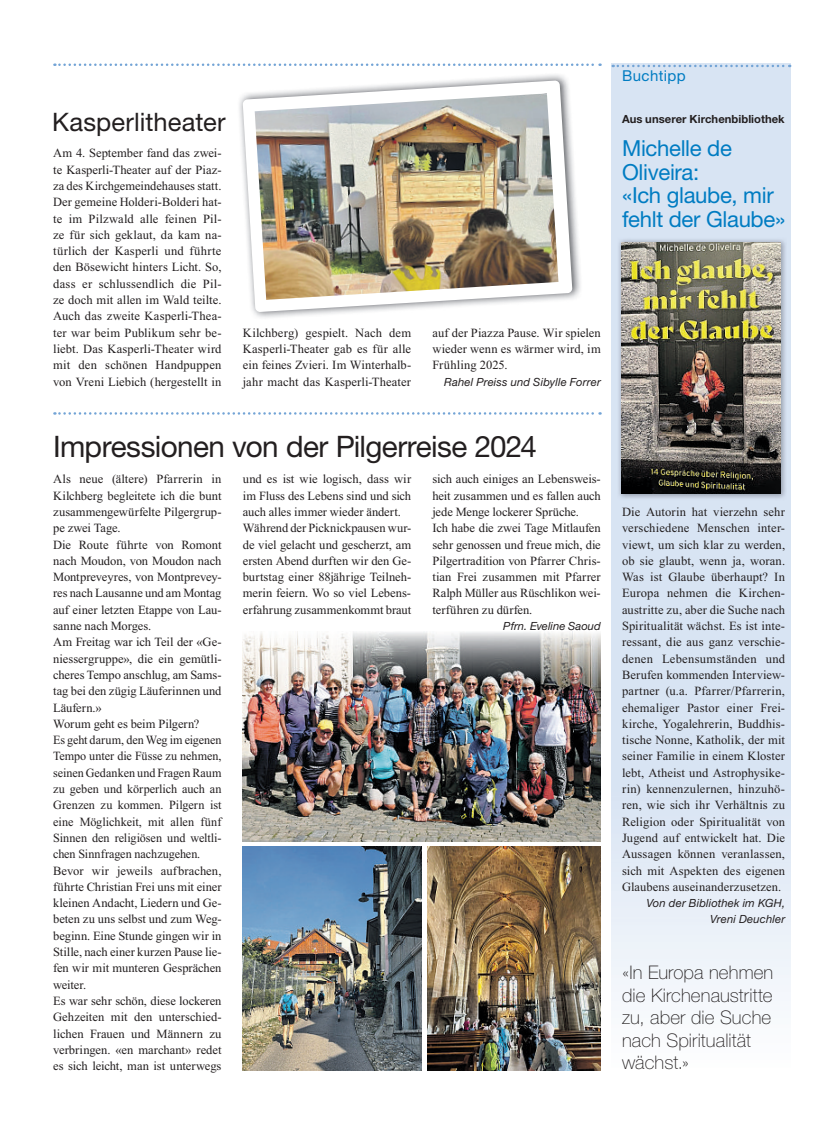
<style>
.page{position:relative;width:833px;height:1134px;background:#fff}
.page>*{position:absolute;margin:0;border:0;box-sizing:border-box;transform-origin:0 0}
.t1{font:29.62px "Helvetica Neue LT Pro";letter-spacing:-.02em;color:#231f20}
.t2{font:25.5px "Helvetica Neue LT Pro";letter-spacing:.005em;color:#231f20}
.t3{font:22.12px/23.8px "Helvetica Neue LT Pro";letter-spacing:-.015em;color:#007cc2}
.t4{font:100 18.75px/22.5px "Helvetica Neue LT Pro";letter-spacing:.005em;color:#231f20}
.t5{font:15px "Helvetica Neue LT Pro";letter-spacing:.025em;color:#007cc2}
.t6{font:12.5px/16.2px "Times New Roman";color:#231f20;text-align:justify}
.t7{font:italic 11.25px/16.2px "Helvetica Neue LT Pro";letter-spacing:.01em;color:#231f20;text-align:right}
.t8{font:700 11.25px "Helvetica Neue LT Pro";letter-spacing:.005em;color:#231f20}
</style>
<div class="page">
<svg style="left:54px;top:412px;width:546px;height:3px"></svg>
<svg style="left:612px;top:65px;width:178px;height:2px"></svg>
<img style="left:617px;top:238px;width:170px;height:262px">
<img style="left:621px;top:242px;width:159px;height:252px">
<img style="left:243px;top:631px;width:358px;height:211px">
<img style="left:243px;top:846px;width:179px;height:224px">
<img style="left:427px;top:846px;width:174px;height:224px">
<svg style="left:54px;top:63px;width:546px;height:3px"></svg>
<img style="left:239px;top:74px;width:342px;height:244px">
<svg style="left:243px;top:80px;width:329px;height:232px"></svg>
<img style="left:255px;top:93px;width:303px;height:207px">
<h2 class="t2" style="left:52px;top:113px;width:175px">Kasperlitheater</h2>
<p class="t6" style="left:53px;top:146px;width:170px">Am 4. September fand das zwei&shy;te Kasperli-Theater auf der Piaz&shy;za des Kirchgemeindehauses statt.<br>Der gemeine Holderi-Bolderi hat&shy;te im Pilzwald alle feinen Pil&shy;ze für sich geklaut, da kam na&shy;türlich der Kasperli und führte den Bösewicht hinters Licht. So, dass er schlussendlich die Pil&shy;ze doch mit allen im Wald teilte.<br>Auch das zweite Kasperli-Thea&shy;ter war beim Publikum sehr be&shy;liebt. Das Kasperli-Theater wird mit den schönen Handpuppen von Vreni Liebich (hergestellt in</p>
<p class="t6" style="left:243px;top:326px;width:170px">Kilchberg) gespielt. Nach dem Kasperli-Theater gab es für alle ein feines Zvieri. Im Winterhalb&shy;jahr macht das Kasperli-Theater</p>
<p class="t6" style="left:432px;top:326px;width:170px">auf der Piazza Pause. Wir spielen wieder wenn es wärmer wird, im Frühling 2025.</p>
<p class="t7" style="left:444px;top:374px;width:158px">Rahel Preiss und Sibylle Forrer</p>
<h1 class="t1" style="left:53px;top:435px;width:485px">Impressionen von der Pilgerreise 2024</h1>
<p class="t6" style="left:53px;top:472px;width:170px;text-align:left">Als neue (ältere) Pfarrerin in<br>Kilchberg begleitete ich die bunt zusammengewürfelte Pilgergrup&shy;pe zwei Tage.<br>Die Route führte von Romont nach Moudon, von Moudon nach<br>Montpreveyres, von Montprevey&shy;res nach Lausanne und am Montag auf einer letzten Etappe von Lau&shy;sanne nach Morges.<br>Am Freitag war ich Teil der «Ge&shy;niessergruppe», die ein gemütli&shy;cheres Tempo anschlug, am Sams&shy;tag bei den zügig Läuferinnen und<br>Läufern.»<br>Worum geht es beim Pilgern?<br>Es geht darum, den Weg im eigenen<br>Tempo unter die Füsse zu nehmen, seinen Gedanken und Fragen Raum zu geben und körperlich auch an<br>Grenzen zu kommen. Pilgern ist eine Möglichkeit, mit allen fünf<br>Sinnen den religiösen und weltli&shy;chen Sinnfragen nachzugehen.<br>Bevor wir jeweils aufbrachen, führte Christian Frei uns mit einer kleinen Andacht, Liedern und Ge&shy;beten zu uns selbst und zum Weg&shy;beginn. Eine Stunde gingen wir in<br>Stille, nach einer kurzen Pause lie&shy;fen wir mit munteren Gesprächen weiter.<br>Es war sehr schön, diese lockeren<br>Gehzeiten mit den unterschied&shy;lichen Frauen und Männern zu verbringen. «en marchant» redet es sich leicht, man ist unterwegs</p>
<p class="t6" style="left:243px;top:472px;width:170px;text-align:left">und es ist wie logisch, dass wir im Fluss des Lebens sind und sich auch alles immer wieder ändert.<br>Während der Picknickpausen wur&shy;de viel gelacht und gescherzt, am ersten Abend durften wir den Ge&shy;burtstag einer 88jährige Teilneh&shy;merin feiern. Wo so viel Lebens&shy;erfahrung zusammenkommt braut</p>
<p class="t6" style="left:432px;top:472px;width:170px;text-align:left">sich auch einiges an Lebensweis&shy;heit zusammen und es fallen auch jede Menge lockerer Sprüche.<br>Ich habe die zwei Tage Mitlaufen sehr genossen und freue mich, die<br>Pilgertradition von Pfarrer Chris&shy;tian Frei zusammen mit Pfarrer<br>Ralph Müller aus Rüschlikon wei&shy;terführen zu dürfen.</p>
<p class="t7" style="left:503px;top:619px;width:99px">Pfrn. Eveline Saoud</p>
<p class="t5" style="left:622px;top:71px;width:65px">Buchtipp</p>
<p class="t8" style="left:622px;top:115px;width:164px">Aus unserer Kirchenbibliothek</p>
<h3 class="t3" style="left:622px;top:138px;width:165px">Michelle de<br>Oliveira:<br>«Ich glaube, mir fehlt der Glaube»</h3>
<p class="t6" style="left:622px;top:505px;width:165px">Die Autorin hat vierzehn sehr verschiedene Menschen inter&shy;viewt, um sich klar zu werden, ob sie glaubt, wenn ja, woran.<br>Was ist Glaube überhaupt? In Europa nehmen die Kirchen&shy;austritte zu, aber die Suche nach Spiritualität wächst. Es ist inte&shy;ressant, die aus ganz verschie&shy;denen Lebensumständen und Berufen kommenden Interview&shy;partner (u.a. Pfarrer/Pfarrerin, ehemaliger Pastor einer Frei&shy;kirche, Yogalehrerin, Buddhis&shy;tische Nonne, Katholik, der mit seiner Familie in einem Kloster lebt, Atheist und Astrophysike&shy;rin) kennenzulernen, hinzuhö&shy;ren, wie sich ihr Verhältnis zu Religion oder Spiritualität von Jugend auf entwickelt hat. Die Aussagen können veranlassen, sich mit Aspekten des eigenen Glaubens auseinanderzusetzen.</p>
<p class="t7" style="left:646px;top:896px;width:140px">Von der Bibliothek im KGH,<br>Vreni Deuchler</p>
<h3 class="t4" style="left:622px;top:961px;width:153px">«In Europa nehmen die Kirchenaustritte zu, aber die Suche nach Spiritualität wächst.»</h3>
</div>
